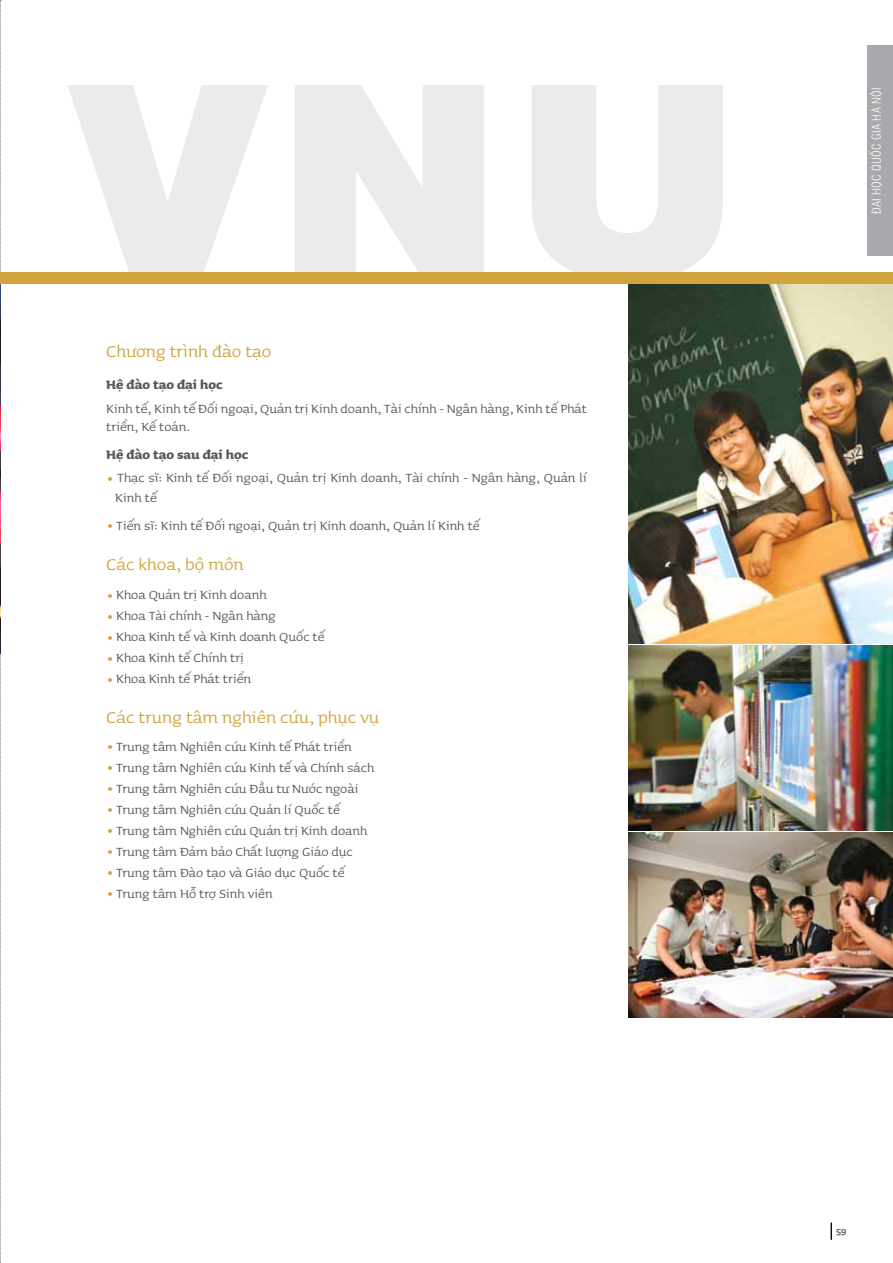
<style>
.page{position:relative;width:893px;height:1263px;background:#fff}
.page>*{position:absolute;margin:0;border:0;box-sizing:border-box;transform-origin:0 0}
.t1{font:21px "Oxydesign SR";color:#d1a43e}
.t2{font:15.75px/18px "Oxydesign SR";color:#58595b}
.t3{font:15.75px "Oxydesign SR Bold";letter-spacing:-.01em;color:#58595b}
.t4{font:12px "Oxydesign S721 C Light";letter-spacing:.03em;color:#fff}
.t5{font:12px "Oxydesign SR";color:#58595b}
</style>
<div class="page">
<svg style="left:68px;top:85px;width:655px;height:187px;fill:#ebebec"></svg>
<div style="left:867px;top:46px;width:26px;height:210px;background:#a7a9ac"></div>
<svg style="left:0;top:0;width:1px;height:1263px"></svg>
<svg style="left:831px;top:1222px;width:1px;height:18px"></svg>
<img style="left:629px;top:646px;width:264px;height:185px">
<img style="left:629px;top:833px;width:264px;height:185px">
<img style="left:629px;top:283px;width:264px;height:361px">
<img style="left:0;top:279px;width:1px;height:374px">
<hr style="left:0;top:277px;width:893px;height:2px;background:#d1a43e">
<div style="left:1px;top:272px;width:892px;height:11px;background:#d1a43e"></div>
<h1 class="t1" style="left:106px;top:339px;width:167px">Chương trình đào tạo</h1>
<p class="t3" style="left:106px;top:374px;width:118px">Hệ đào tạo đại học</p>
<p class="t2" style="left:106px;top:399px;width:482px">Kinh tế, Kinh tế Đối ngoại, Quản trị Kinh doanh, Tài chính - Ngân hàng, Kinh tế Phát triển, Kế toán.</p>
<p class="t3" style="left:106px;top:444px;width:143px">Hệ đào tạo sau đại học</p>
<p class="t2" style="left:115px;top:468px;width:473px;line-height:19.5px;text-indent:-9px"><sub>•</sub> Thạc sĩ: Kinh tế Đối ngoại, Quản trị Kinh doanh, Tài chính - Ngân hàng, Quản lí<br>Kinh tế</p>
<p class="t2" style="left:106px;top:516px;width:375px"><sub>•</sub>Tiến sĩ: Kinh tế Đối ngoại, Quản trị Kinh doanh, Quản lí Kinh tế</p>
<h1 class="t1" style="left:106px;top:551px;width:139px">Các khoa, bộ môn</h1>
<p class="t2" style="left:106px;top:585px;width:162px"><sub>•</sub>Khoa Quản trị Kinh doanh</p>
<p class="t2" style="left:106px;top:606px;width:171px"><sub>•</sub>Khoa Tài chính - Ngân hàng</p>
<p class="t2" style="left:106px;top:627px;width:220px"><sub>•</sub>Khoa Kinh tế và Kinh doanh Quốc tế</p>
<p class="t2" style="left:106px;top:648px;width:139px"><sub>•</sub>Khoa Kinh tế Chính trị</p>
<p class="t2" style="left:106px;top:669px;width:146px"><sub>•</sub>Khoa Kinh tế Phát triển</p>
<h1 class="t1" style="left:106px;top:704px;width:274px">Các trung tâm nghiên cứu, phục vụ</h1>
<p class="t2" style="left:106px;top:737px;width:247px"><sub>•</sub>Trung tâm Nghiên cứu Kinh tế Phát triển</p>
<p class="t2" style="left:106px;top:758px;width:270px"><sub>•</sub>Trung tâm Nghiên cứu Kinh tế và Chính sách</p>
<p class="t2" style="left:106px;top:779px;width:254px"><sub>•</sub>Trung tâm Nghiên cứu Đầu tư Nước ngoài</p>
<p class="t2" style="left:106px;top:800px;width:235px"><sub>•</sub>Trung tâm Nghiên cứu Quản lí Quốc tế</p>
<p class="t2" style="left:106px;top:821px;width:263px"><sub>•</sub>Trung tâm Nghiên cứu Quản trị Kinh doanh</p>
<p class="t2" style="left:106px;top:842px;width:248px"><sub>•</sub>Trung tâm Đảm bảo Chất lượng Giáo dục</p>
<p class="t2" style="left:106px;top:863px;width:240px"><sub>•</sub>Trung tâm Đào tạo và Giáo dục Quốc tế</p>
<p class="t2" style="left:106px;top:884px;width:168px"><sub>•</sub>Trung tâm Hỗ trợ Sinh viên</p>
<p class="t4" style="left:869px;top:214px;width:128px;rotate:-90deg">đại học quốc gia hà nội</p>
<p class="t5" style="left:837px;top:1224px;width:11px">59</p>
</div>
